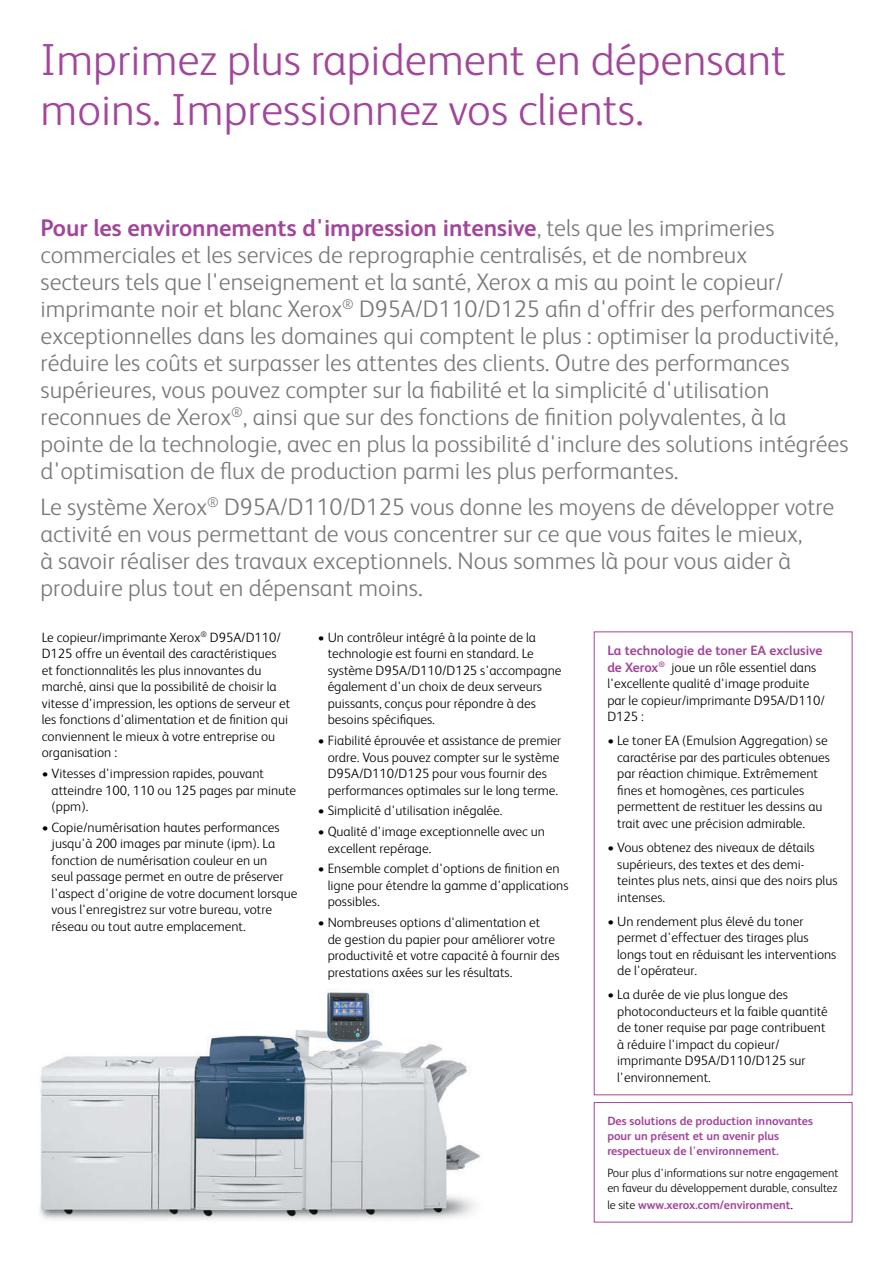
<style>
.page{position:relative;width:893px;height:1263px;background:#fff}
.page>*{position:absolute;margin:0;border:0;box-sizing:border-box;transform-origin:0 0}
.t1{font:300 45px/49.5px "Xerox Sans";color:#a2469a}
.t2{font:300 24px/27px "Xerox Sans";color:#77787b}
.t3{font:300 13.5px/16.5px "Xerox Sans";color:#000}
.t4{font:700 12px/15px "Xerox Sans";color:#a2469a}
.t5{font:300 12px/15px "Xerox Sans";color:#000}
.s1{font-weight:700;color:#a2469a}
.s2{font-weight:300;color:#000}
.s3{font-weight:300;font-size:13.5px;color:#000}
</style>
<div class="page">
<div style="left:594px;top:631px;width:258px;height:464px;border:1px solid #a2469a"></div>
<div style="left:594px;top:1102px;width:258px;height:120px;border:1px solid #a2469a"></div>
<img style="left:39px;top:989px;width:441px;height:231px">
<h1 class="t1" style="left:40px;top:33px;width:747px">Imprimez plus rapidement en dépensant moins. Impressionnez vos clients.</h1>
<p class="t2" style="left:40px;top:213px;width:810px"><span class="s1">Pour les environnements d'impression intensive</span>, tels que les imprimeries commerciales et les services de reprographie centralisés, et de nombreux<br>secteurs tels que l'enseignement et la santé, Xerox a mis au point le copieur/ imprimante noir et blanc Xerox<sup>®</sup> D95A/D110/D125 afin d'offrir des performances exceptionnelles dans les domaines qui comptent le plus : optimiser la productivité, réduire les coûts et surpasser les attentes des clients. Outre des performances supérieures, vous pouvez compter sur la fiabilité et la simplicité d'utilisation reconnues de Xerox<sup>®</sup>, ainsi que sur des fonctions de finition polyvalentes, à la pointe de la technologie, avec en plus la possibilité d'inclure des solutions intégrées d'optimisation de flux de production parmi les plus performantes.</p>
<p class="t2" style="left:41px;top:492px;width:795px">Le système Xerox<sup>®</sup> D95A/D110/D125 vous donne les moyens de développer votre activité en vous permettant de vous concentrer sur ce que vous faites le mieux,<br>à savoir réaliser des travaux exceptionnels. Nous sommes là pour vous aider à produire plus tout en dépensant moins.</p>
<p class="t3" style="left:42px;top:628px;width:250px">Le copieur/imprimante Xerox<sup>®</sup> D95A/D110/ D125 offre un éventail des caractéristiques et fonctionnalités les plus innovantes du marché, ainsi que la possibilité de choisir la vitesse d'impression, les options de serveur et les fonctions d'alimentation et de finition qui conviennent le mieux à votre entreprise ou organisation :</p>
<p class="t3" style="left:52px;top:765px;width:246px;text-indent:-10px">• Vitesses d'impression rapides, pouvant atteindre 100, 110 ou 125 pages par minute (ppm).</p>
<p class="t3" style="left:52px;top:818px;width:247px;text-indent:-10px">• Copie/numérisation hautes performances jusqu'à 200 images par minute (ipm). La fonction de numérisation couleur en un<br>seul passage permet en outre de préserver l'aspect d'origine de votre document lorsque vous l'enregistrez sur votre bureau, votre réseau ou tout autre emplacement.</p>
<p class="t3" style="left:328px;top:628px;width:235px;text-indent:-10px">• Un contrôleur intégré à la pointe de la technologie est fourni en standard. Le système D95A/D110/D125 s'accompagne également d'un choix de deux serveurs puissants, conçus pour répondre à des besoins spécifiques.</p>
<p class="t3" style="left:328px;top:731px;width:235px;text-indent:-10px">• Fiabilité éprouvée et assistance de premier ordre. Vous pouvez compter sur le système D95A/D110/D125 pour vous fournir des performances optimales sur le long terme.</p>
<p class="t3" style="left:318px;top:802px;width:186px">• Simplicité d'utilisation inégalée.</p>
<p class="t3" style="left:328px;top:822px;width:219px;text-indent:-10px">• Qualité d'image exceptionnelle avec un excellent repérage.</p>
<p class="t3" style="left:328px;top:860px;width:242px;text-indent:-10px">• Ensemble complet d'options de finition en ligne pour étendre la gamme d'applications possibles.</p>
<p class="t3" style="left:328px;top:913px;width:233px;text-indent:-10px">• Nombreuses options d'alimentation et<br>de gestion du papier pour améliorer votre productivité et votre capacité à fournir des prestations axées sur les résultats.</p>
<p class="t3" style="left:607px;top:642px;width:219px"><span class="s1">La technologie de toner EA exclusive de Xerox</span><sup>®</sup> joue un rôle essentiel dans l'excellente qualité d'image produite par le copieur/imprimante D95A/D110/<br>D125 :</p>
<p class="t3" style="left:617px;top:732px;width:214px;text-indent:-10px">• Le toner EA (Emulsion Aggregation) se caractérise par des particules obtenues par réaction chimique. Extrêmement fines et homogènes, ces particules permettent de restituer les dessins au trait avec une précision admirable.</p>
<p class="t3" style="left:617px;top:838px;width:222px;text-indent:-10px">• Vous obtenez des niveaux de détails supérieurs, des textes et des demi&shy;teintes plus nets, ainsi que des noirs plus intenses.</p>
<p class="t3" style="left:617px;top:912px;width:221px;text-indent:-10px">• Un rendement plus élevé du toner permet d'effectuer des tirages plus longs tout en réduisant les interventions de l'opérateur.</p>
<p class="t3" style="left:617px;top:985px;width:212px;text-indent:-10px">• La durée de vie plus longue des photoconducteurs et la faible quantité de toner requise par page contribuent à réduire l'impact du copieur/ imprimante D95A/D110/D125 sur l'environnement.</p>
<p class="t4" style="left:607px;top:1113px;width:207px">Des solutions de production innovantes pour un présent et un avenir plus respectueux de l'environnement.</p>
<p class="t5" style="left:607px;top:1165px;width:233px">Pour plus d'informations sur notre engagement en faveur du développement durable, consultez</p>
<p class="t4" style="left:607px;top:1197px;width:187px"><span class="s2">le site</span> www.xerox.com/environment<span class="s3">.</span></p>
</div>
